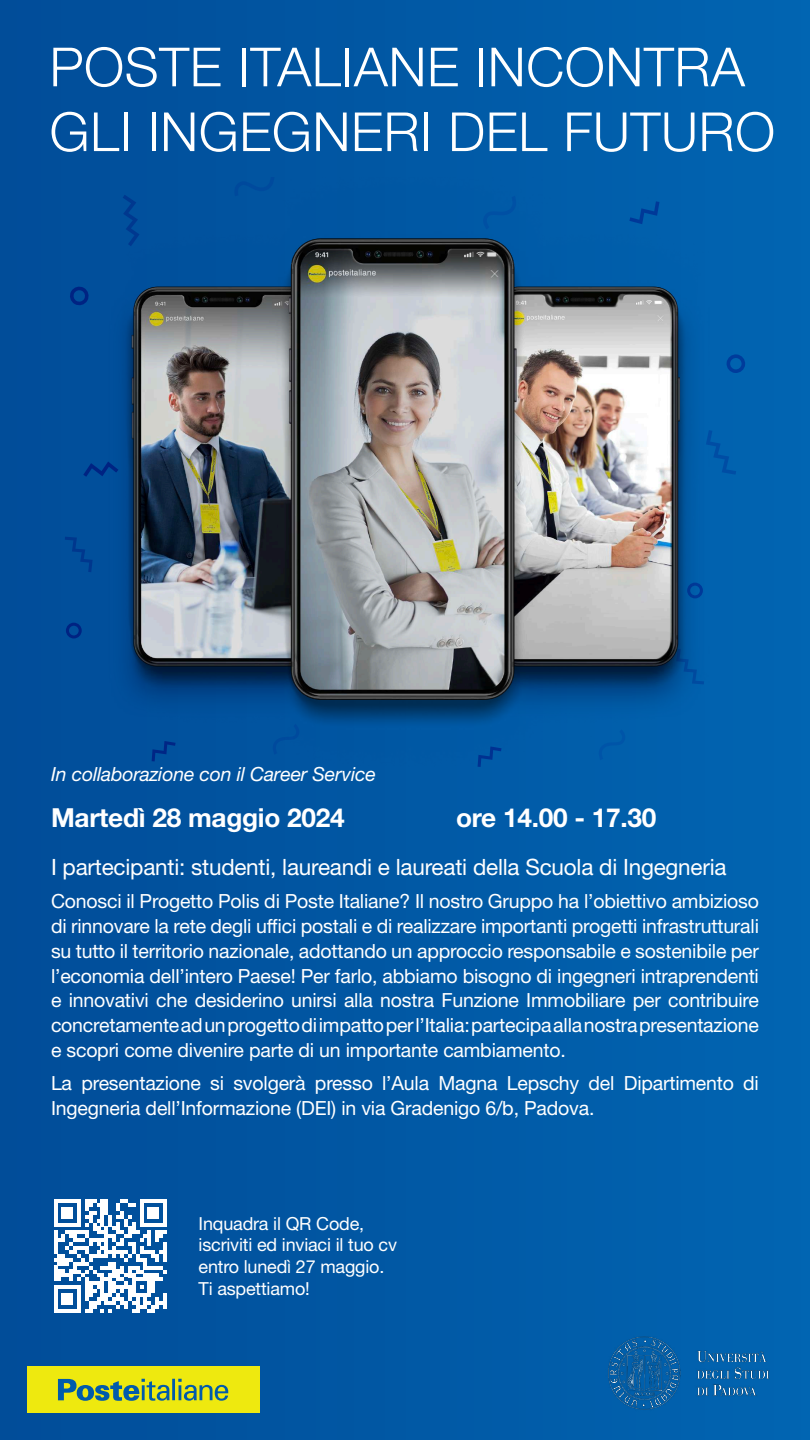
<style>
.page{position:relative;width:810px;height:1440px;background:#0159a5}
.page>*{position:absolute;margin:0;border:0;box-sizing:border-box;transform-origin:0 0}
.t1{font:300 54px/64.8px "Helvetica Neue LT Std";letter-spacing:.01em;color:#fff}
.t2{font:700 26.25px "Helvetica Neue LT Std";letter-spacing:-.01em;color:#fff}
.t3{font:22.5px "Helvetica Neue LT Std";letter-spacing:-.01em;color:#fff}
.t4{font:19.5px/24.8px "Helvetica Neue LT Std";letter-spacing:-.01em;color:#fff;text-align:justify}
.t5{font:italic 19.5px "Helvetica Neue LT Std";letter-spacing:-.01em;color:#fff}
.t6{font:18px/21.6px "Helvetica Neue LT Std";letter-spacing:-.01em;color:#fff}
</style>
<div class="page">
<div style="left:27px;top:1367px;width:232px;height:46px;background:#eee90f"></div>
<svg style="left:58px;top:1379px;width:170px;height:22px"></svg>
<img style="left:608px;top:1328px;width:175px;height:85px">
<svg style="left:83px;top:463px;width:17px;height:14px"></svg>
<svg style="left:69px;top:286px;width:20px;height:20px"></svg>
<svg style="left:710px;top:431px;width:26px;height:43px"></svg>
<svg style="left:727px;top:354px;width:18px;height:19px"></svg>
<svg style="left:65px;top:537px;width:28px;height:35px"></svg>
<svg style="left:66px;top:623px;width:16px;height:15px"></svg>
<img style="left:100px;top:177px;width:610px;height:590px">
<svg style="left:54px;top:1199px;width:113px;height:114px"></svg>
<hr style="left:163px;top:1293px;width:4px;height:16px;background:#fff">
<h1 class="t1" style="left:50px;top:34px;width:727px">POSTE ITALIANE INCONTRA<br>GLI INGEGNERI DEL FUTURO</h1>
<p class="t5" style="left:51px;top:762px;width:326px">In collaborazione con il Career Service</p>
<h2 class="t2" style="left:51px;top:802px;width:295px">Martedì 28 maggio 2024</h2>
<h2 class="t2" style="left:456px;top:802px;width:202px">ore 14.00 - 17.30</h2>
<p class="t3" style="left:51px;top:854px;width:677px">I partecipanti: studenti, laureandi e laureati della Scuola di Ingegneria</p>
<p class="t4" style="left:51px;top:889px;width:710px">Conosci il Progetto Polis di Poste Italiane? Il nostro Gruppo ha l’obiettivo ambizioso di rinnovare la rete degli uffici postali e di realizzare importanti progetti infrastrutturali su tutto il territorio nazionale, adottando un approccio responsabile e sostenibile per l’economia dell’intero Paese! Per farlo, abbiamo bisogno di ingegneri intraprendenti e innovativi che desiderino unirsi alla nostra Funzione Immobiliare per contribuire concretamente ad un progetto di impatto per l’Italia: partecipa alla nostra presentazione e scopri come divenire parte di un importante cambiamento.</p>
<p class="t4" style="left:51px;top:1070px;width:709px">La presentazione si svolgerà presso l’Aula Magna Lepschy del Dipartimento di<br>Ingegneria dell’Informazione (DEI) in via Gradenigo 6/b, Padova.</p>
<p class="t6" style="left:199px;top:1212px;width:200px">Inquadra il QR Code, iscriviti ed inviaci il tuo cv entro lunedì 27 maggio.<br>Ti aspettiamo!</p>
</div>
